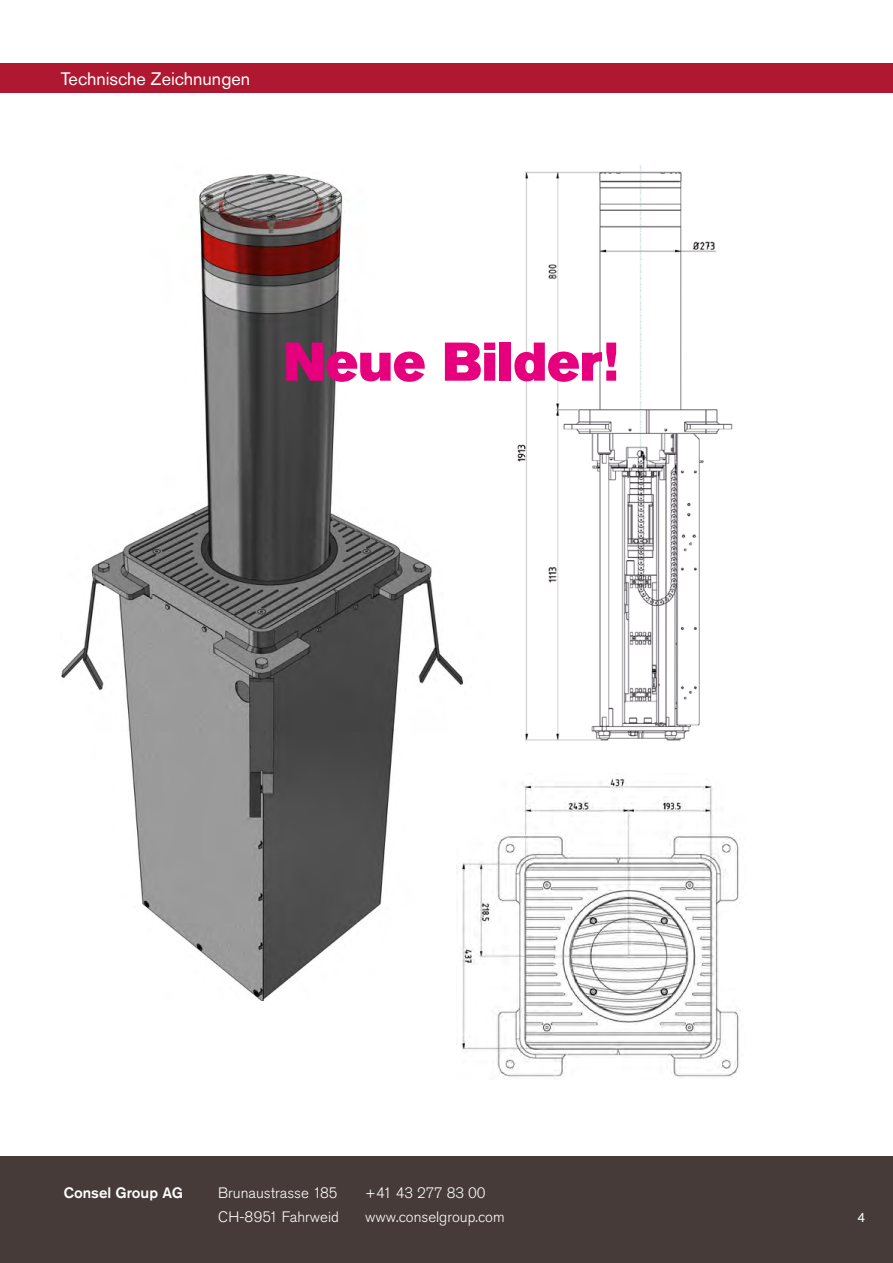
<style>
.page{position:relative;width:893px;height:1263px;background:#fff}
.page>*{position:absolute;margin:0;border:0;box-sizing:border-box;transform-origin:0 0}
.t1{font:54px "Akzidenz Grotesk Std Super";color:#e6007d}
.t2{font:18px "Akzidenz Grotesk Std";color:#fff}
.t3{font:300 15px/24.5px "Akzidenz Grotesk Std";color:#fff}
.t4{font:500 15px "Akzidenz Grotesk Std";color:#fff}
.t5{font:13.5px "Akzidenz Grotesk Std";color:#fff}
</style>
<div class="page">
<div style="left:0;top:1157px;width:893px;height:106px;background:#463b38"></div>
<div style="left:0;top:64px;width:893px;height:29px;background:#b01831"></div>
<img style="left:61px;top:173px;width:402px;height:828px">
<img style="left:517px;top:165px;width:216px;height:576px">
<img style="left:456px;top:773px;width:285px;height:304px">
<p class="t2" style="left:61px;top:68px;width:191px">Technische Zeichnungen</p>
<h1 class="t1" style="left:284px;top:330px;width:336px">Neue Bilder!</h1>
<p class="t4" style="left:64px;top:1183px;width:121px">Consel Group AG</p>
<p class="t3" style="left:218px;top:1180px;width:122px">Brunaustrasse 185<br>CH-8951 Fahrweid</p>
<p class="t3" style="left:365px;top:1180px;width:141px">+41 43 277 83 00 www.conselgroup.com</p>
<p class="t5" style="left:857px;top:1209px;width:9px">4</p>
</div>
